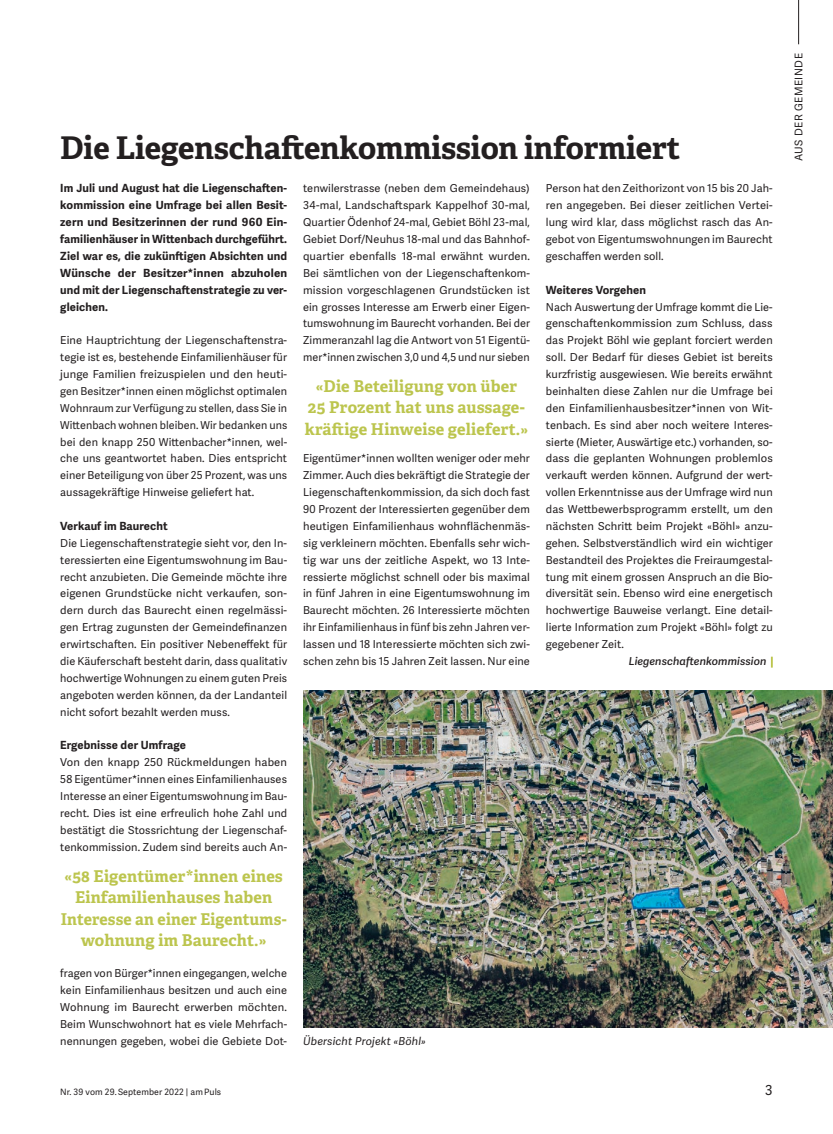
<style>
.page{position:relative;width:833px;height:1134px;background:#fff}
.page>*{position:absolute;margin:0;border:0;box-sizing:border-box;transform-origin:0 0}
.t1{font:700 31.25px "Adelle";letter-spacing:-.005em;color:#231f20}
.t2{font:700 16.25px/21.2px "Adelle";letter-spacing:.01em;color:#bcc54e;text-align:center}
.t3{font:13.75px "Adelle Sans";color:#231f20}
.t4{font:700 11.25px/16.9px "Adelle Sans";letter-spacing:.01em;color:#231f20;text-align:justify}
.t5{font:11px/16.9px "Adelle Sans";letter-spacing:.01em;color:#231f20;text-align:justify}
.t6{font:italic 600 11px "Adelle Sans";letter-spacing:.005em;color:#231f20}
.t7{font:italic 11px "Adelle Sans";letter-spacing:.015em;color:#231f20}
.t8{font:10.62px "Adelle Sans";letter-spacing:.05em;color:#231f20}
.t9{font:8.75px "Adelle Sans";letter-spacing:.01em;color:#231f20}
</style>
<div class="page">
<hr style="left:798px;top:0;width:1px;height:44px;background:#231f20">
<img style="left:303px;top:690px;width:530px;height:338px">
<h1 class="t1" style="left:60px;top:128px;width:622px">Die Liegenschaftenkommission informiert</h1>
<p class="t4" style="left:60px;top:180px;width:228px">Im Juli und August hat die Liegenschaften&shy;kommission eine Umfrage bei allen Besit&shy;zern und Besitzerinnen der rund 960 Ein&shy;familienhäuser in Wittenbach durchgeführt.<br>Ziel war es, die zukünftigen Absichten und Wünsche der Besitzer*innen abzuholen und mit der Liegenschaftenstrategie zu ver&shy;gleichen.</p>
<p class="t5" style="left:60px;top:332px;width:228px">Eine Hauptrichtung der Liegenschaftenstra&shy;tegie ist es, bestehende Einfamilienhäuser für junge Familien freizuspielen und den heuti&shy;gen Besitzer*innen einen möglichst optimalen Wohnraum zur Verfügung zu stellen, dass Sie in Wittenbach wohnen bleiben. Wir bedanken uns bei den knapp 250 Wittenbacher*innen, wel&shy;che uns geantwortet haben. Dies entspricht einer Beteiligung von über 25 Prozent, was uns aussagekräftige Hinweise geliefert hat.</p>
<p class="t4" style="left:60px;top:518px;width:109px">Verkauf im Baurecht</p>
<p class="t5" style="left:60px;top:535px;width:228px">Die Liegenschaftenstrategie sieht vor, den In&shy;teressierten eine Eigentumswohnung im Bau&shy;recht anzubieten. Die Gemeinde möchte ihre eigenen Grundstücke nicht verkaufen, son&shy;dern durch das Baurecht einen regelmässi&shy;gen Ertrag zugunsten der Gemeindefinanzen erwirtschaften. Ein positiver Nebeneffekt für die Käuferschaft besteht darin, dass qualitativ hochwertige Wohnungen zu einem guten Preis angeboten werden können, da der Landanteil nicht sofort bezahlt werden muss.</p>
<p class="t4" style="left:60px;top:737px;width:127px">Ergebnisse der Umfrage</p>
<p class="t5" style="left:60px;top:754px;width:228px">Von den knapp 250 Rückmeldungen haben 58 Eigentümer*innen eines Einfamilienhauses Interesse an einer Eigentumswohnung im Bau&shy;recht. Dies ist eine erfreulich hohe Zahl und bestätigt die Stossrichtung der Liegenschaf&shy;tenkommission. Zudem sind bereits auch An-</p>
<h2 class="t2" style="left:61px;top:866px;width:227px">«58 Eigentümer*innen eines<br>Einfamilienhauses haben<br>Interesse an einer Eigentums&shy;wohnung im Baurecht.»</h2>
<p class="t5" style="left:60px;top:965px;width:228px">fragen von Bürger*innen eingegangen, welche kein Einfamilienhaus besitzen und auch eine Wohnung im Baurecht erwerben möchten.<br>Beim Wunschwohnort hat es viele Mehrfach&shy;nennungen gegeben, wobei die Gebiete Dot-</p>
<p class="t5" style="left:303px;top:180px;width:228px">tenwilerstrasse (neben dem Gemeindehaus)<br>34-mal, Landschaftspark Kappelhof 30-mal, Quartier Ödenhof 24-mal, Gebiet Böhl 23-mal, Gebiet Dorf/Neuhus 18-mal und das Bahnhof&shy;quartier ebenfalls 18-mal erwähnt wurden.<br>Bei sämtlichen von der Liegenschaftenkom&shy;mission vorgeschlagenen Grundstücken ist ein grosses Interesse am Erwerb einer Eigen&shy;tumswohnung im Baurecht vorhanden. Bei der Zimmeranzahl lag die Antwort von 51 Eigentü&shy;mer*innen zwischen 3,0 und 4,5 und nur sieben</p>
<h2 class="t2" style="left:305px;top:376px;width:225px">«Die Beteiligung von über<br>25 Prozent hat uns aussage&shy;kräftige Hinweise geliefert.»</h2>
<p class="t5" style="left:303px;top:450px;width:228px">Eigentümer*innen wollten weniger oder mehr Zimmer. Auch dies bekräftigt die Strategie der Liegenschaftenkommission, da sich doch fast 90 Prozent der Interessierten gegenüber dem heutigen Einfamilienhaus wohnflächenmäs&shy;sig verkleinern möchten. Ebenfalls sehr wich&shy;tig war uns der zeitliche Aspekt, wo 13 Inte&shy;ressierte möglichst schnell oder bis maximal in fünf Jahren in eine Eigentumswohnung im Baurecht möchten. 26 Interessierte möchten ihr Einfamilienhaus in fünf bis zehn Jahren ver&shy;lassen und 18 Interessierte möchten sich zwi&shy;schen zehn bis 15 Jahren Zeit lassen. Nur eine</p>
<p class="t5" style="left:546px;top:180px;width:228px">Person hat den Zeithorizont von 15 bis 20 Jah&shy;ren angegeben. Bei dieser zeitlichen Vertei&shy;lung wird klar, dass möglichst rasch das An&shy;gebot von Eigentumswohnungen im Baurecht geschaffen werden soll.</p>
<p class="t4" style="left:546px;top:281px;width:101px">Weiteres Vorgehen</p>
<p class="t5" style="left:546px;top:299px;width:228px">Nach Auswertung der Umfrage kommt die Lie&shy;genschaftenkommission zum Schluss, dass das Projekt Böhl wie geplant forciert werden soll. Der Bedarf für dieses Gebiet ist bereits kurzfristig ausgewiesen. Wie bereits erwähnt beinhalten diese Zahlen nur die Umfrage bei den Einfamilienhausbesitzer*innen von Wit&shy;tenbach. Es sind aber noch weitere Interes&shy;sierte (Mieter, Auswärtige etc.) vorhanden, so&shy;dass die geplanten Wohnungen problemlos verkauft werden können. Aufgrund der wert&shy;vollen Erkenntnisse aus der Umfrage wird nun das Wettbewerbsprogramm erstellt, um den nächsten Schritt beim Projekt «Böhl» anzu&shy;gehen. Selbstverständlich wird ein wichtiger Bestandteil des Projektes die Freiraumgestal&shy;tung mit einem grossen Anspruch an die Bio&shy;diversität sein. Ebenso wird eine energetisch hochwertige Bauweise verlangt. Eine detail&shy;lierte Information zum Projekt «Böhl» folgt zu gegebener Zeit.</p>
<p class="t6" style="left:628px;top:655px;width:139px">Liegenschaftenkommission</p>
<p class="t7" style="left:303px;top:1034px;width:124px">Übersicht Projekt «Böhl»</p>
<p class="t9" style="left:60px;top:1087px;width:162px">Nr. 39 vom 29. September 2022 | am Puls</p>
<p class="t3" style="left:765px;top:1082px;width:9px">3</p>
<p class="t8" style="left:792px;top:161px;width:110px;rotate:-90deg">AUS DER GEMEINDE</p>
</div>
